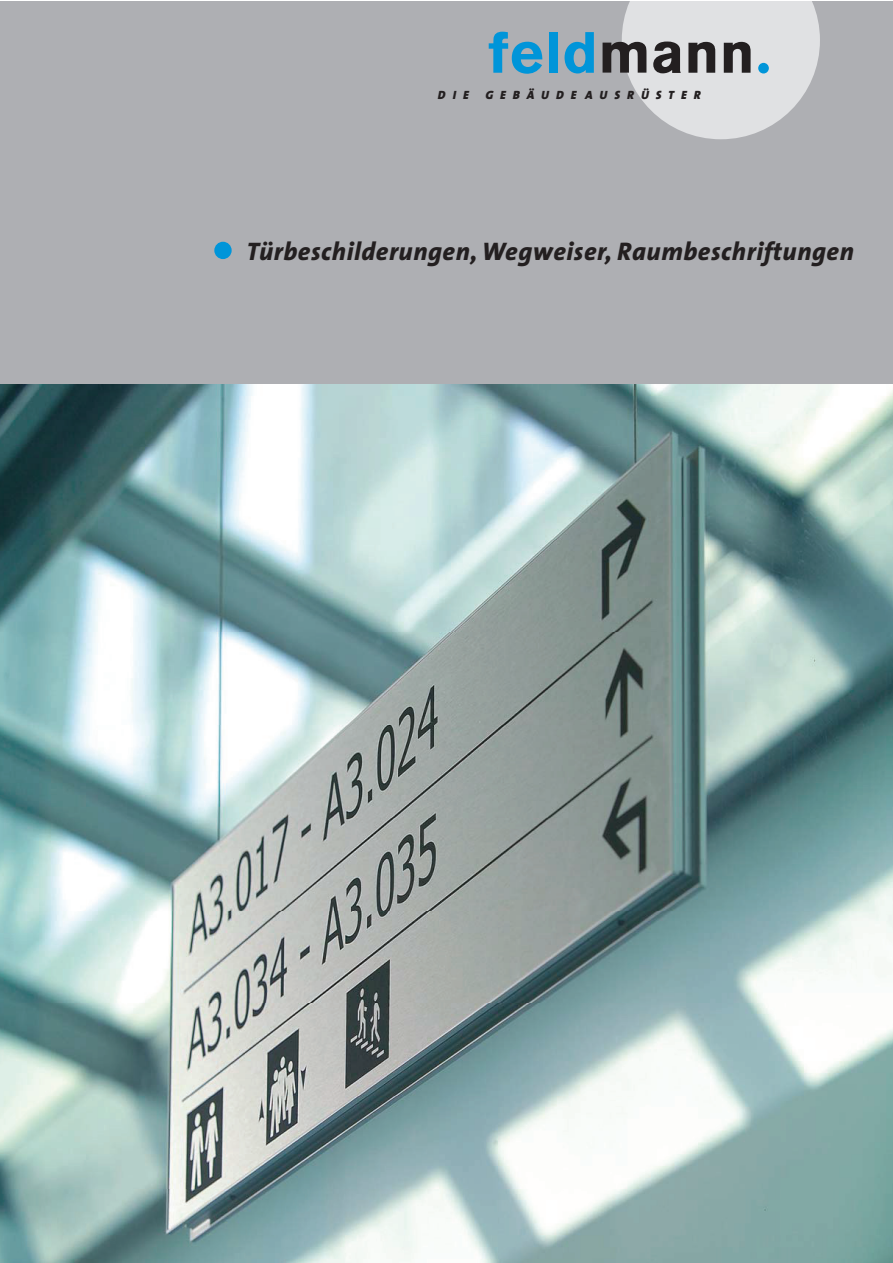
<style>
.page{position:relative;width:893px;height:1263px;background:#fff}
.page>*{position:absolute;margin:0;border:0;box-sizing:border-box;transform-origin:0 0}
.t1{font:700 55.65px "AK11";letter-spacing:.02em;color:#0095d9}
.t2{font:italic 800 25.5px "The Sans";letter-spacing:.025em;color:#231f20}
.t3{font:italic 900 12px "The Sans";letter-spacing:.59em;color:#231f20}
.s1{color:#231f20}
</style>
<div class="page">
<div style="left:0;top:1px;width:893px;height:1262px;background:#aeafb3"></div>
<div style="left:214px;top:242px;width:18px;height:17px;background:#0095d9;border-radius:50%"></div>
<svg style="left:622px;top:1px;width:198px;height:138px"></svg>
<div style="left:758px;top:63px;width:11px;height:10px;background:#0095d9;border-radius:50%"></div>
<svg style="left:0;top:384px;width:893px;height:1px"></svg>
<img style="left:0;top:385px;width:893px;height:878px">
<h1 class="t1" style="left:488px;top:32px;width:267px">feld<span class="s1">mann</span></h1>
<p class="t3" style="left:438px;top:89px;width:32px">DIE</p>
<p class="t3" style="left:485px;top:89px;width:217px">GEBÄUDE AUSRÜSTER</p>
<p class="t2" style="left:247px;top:240px;width:609px">Türbeschilderungen, Wegweiser, Raumbeschriftungen</p>
</div>
